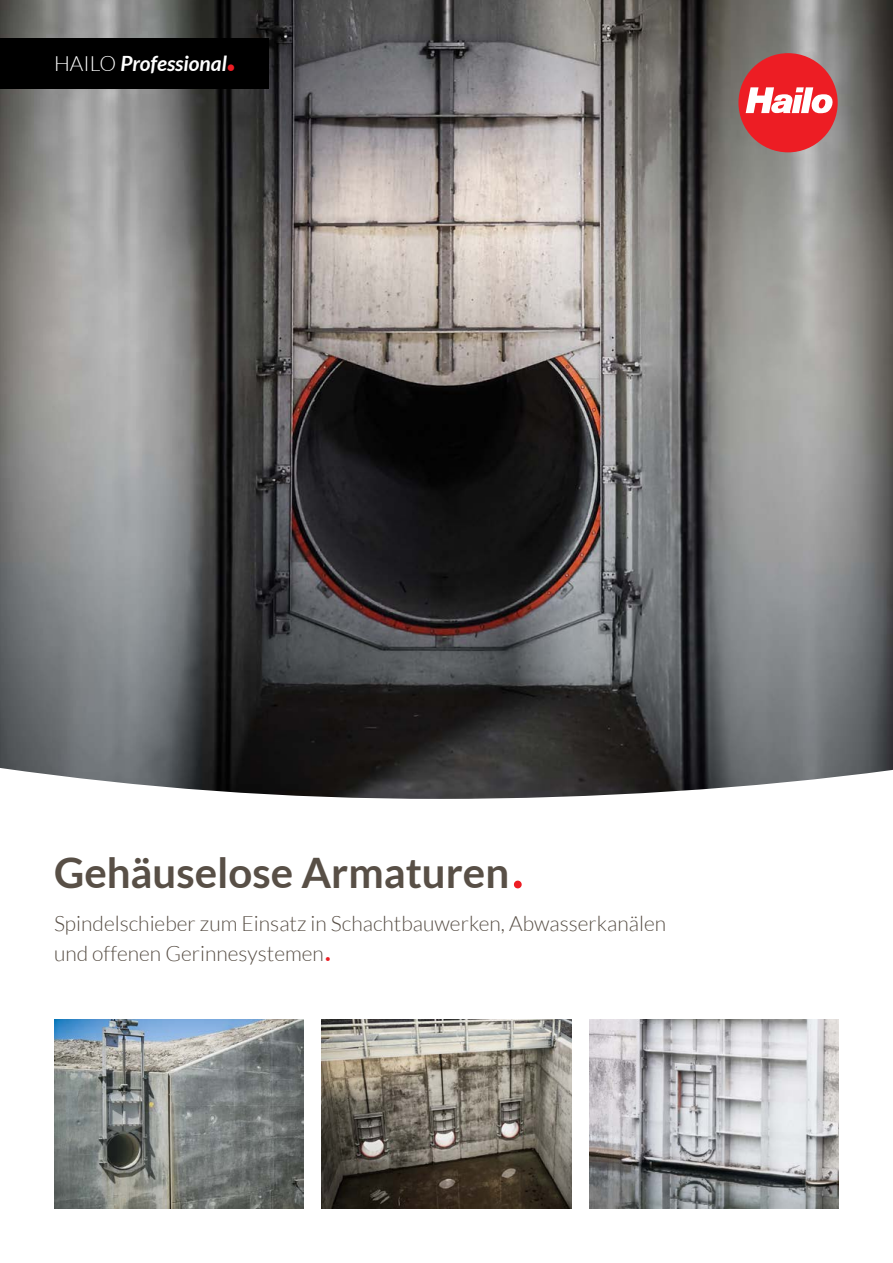
<style>
.page{position:relative;width:893px;height:1263px;background:#fff}
.page>*{position:absolute;margin:0;border:0;box-sizing:border-box;transform-origin:0 0}
.t1{font:700 42px "Lato";color:#584f46}
.t2{font:300 21px/30px "Lato";color:#584f46}
.t3{font:italic 700 21px "Lato";color:#fff}
.s1{font-weight:300;font-style:normal}
.s2{font-size:42px;color:#ed1d24}
.s3{font-weight:300;font-size:84px;color:#ed1d24}
</style>
<div class="page">
<img style="left:0;top:0;width:893px;height:799px">
<div style="left:738px;top:53px;width:100px;height:99px;background:#ed1d24;border-radius:50%"></div>
<svg style="left:746px;top:87px;width:87px;height:26px"></svg>
<div style="left:0;top:38px;width:268px;height:50px;background:#000"></div>
<img style="left:322px;top:1020px;width:249px;height:189px">
<img style="left:589px;top:1020px;width:250px;height:189px">
<img style="left:54px;top:1020px;width:250px;height:189px">
<p class="t3" style="left:54px;top:51px;width:184px"><span class="s1">HAILO</span> Professional<span class="s2">.</span></p>
<h1 class="t1" style="left:54px;top:848px;width:474px">Gehäuselose Armaturen<span class="s3">.</span></h1>
<p class="t2" style="left:54px;top:908px;width:614px">Spindelschieber zum Einsatz in Schachtbauwerken, Abwasserkanälen und offenen Gerinnesystemen<span class="s2">.</span></p>
</div>
